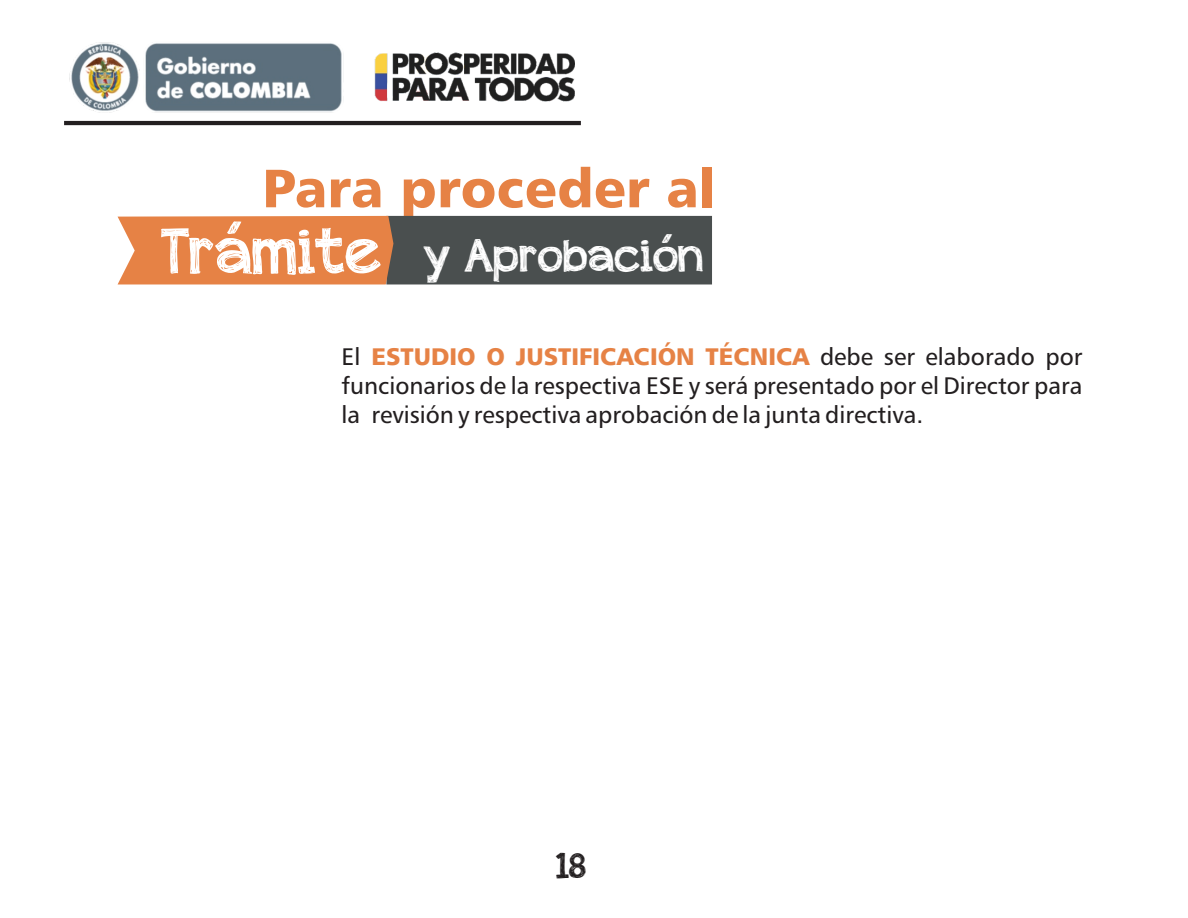
<style>
.page{position:relative;width:1188px;height:918px;background:#fff}
.page>*{position:absolute;margin:0;border:0;box-sizing:border-box;transform-origin:0 0}
.t1{font:54px "Humanist 777 BT Black B";color:#e68245}
.t2{font:45px "appleberry";color:#fff}
.t3{font:36px "appleberry";color:#231f20}
.t4{font:24px/29px "Humanist 777 BT Roman B";color:#231f20}
.t5{font:24px "Humanist 777 BT Black B";color:#e68245}
.s1{font-size:62.85px}
.s2{font-family:"Humanist 777 BT Roman B";color:#231f20}
</style>
<div class="page">
<svg style="left:118px;top:216px;width:594px;height:68px;background:#92684d"></svg>
<img style="left:64px;top:42px;width:510px;height:84px">
<h1 class="t1" style="left:262px;top:166px;width:455px">Para proceder al</h1>
<h2 class="t2" style="left:161px;top:239px;width:544px"><span class="s1">Trámite</span> y Aprobación</h2>
<p class="t5" style="left:342px;top:347px;width:742px"><span class="s2">El</span> ESTUDIO O JUSTIFICACIÓN TÉCNICA <span class="s2">debe ser elaborado por</span></p>
<p class="t4" style="left:342px;top:373px;width:742px">funcionarios de la respectiva ESE y será presentado por el Director para la revisión y respectiva aprobación de la junta directiva.</p>
<h3 class="t3" style="left:556px;top:853px;width:31px">18</h3>
</div>
